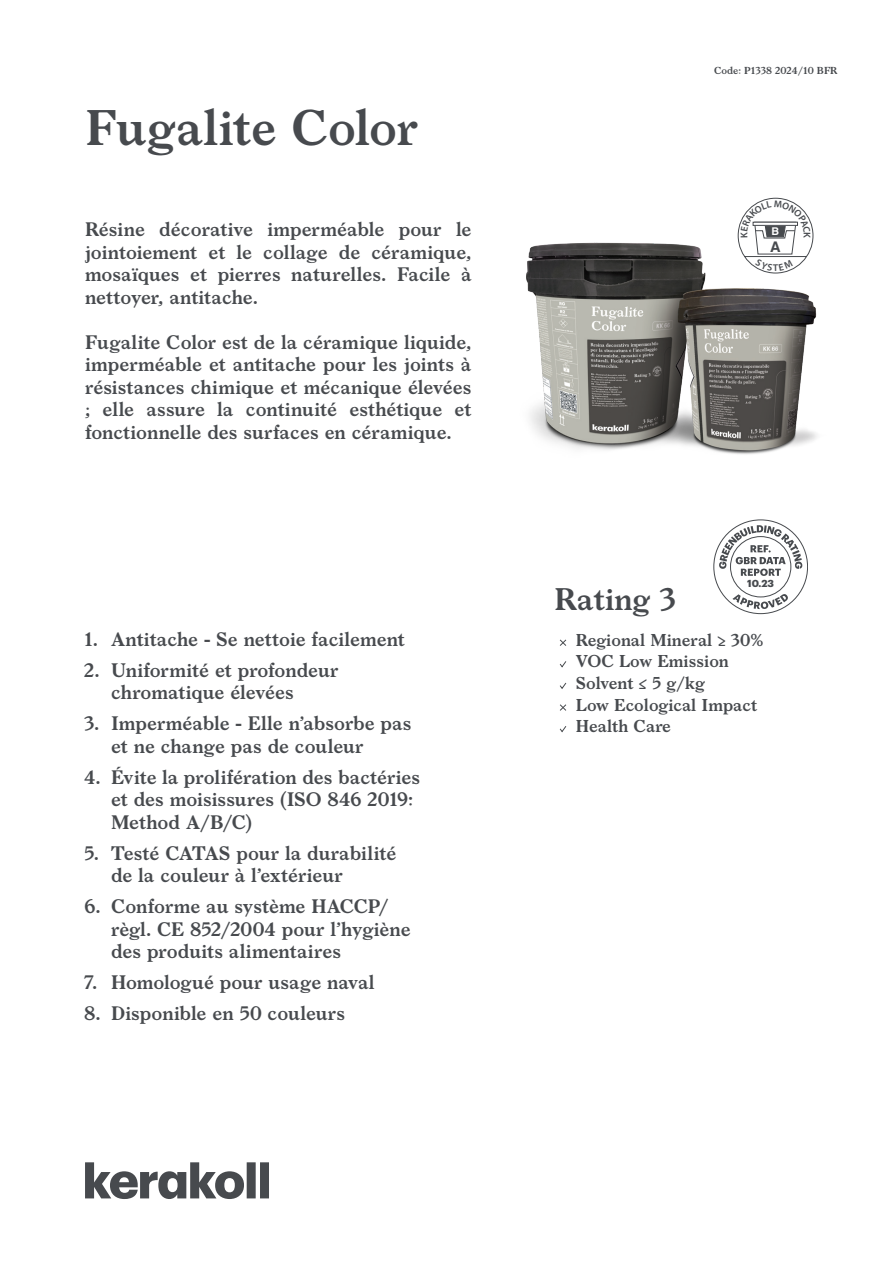
<style>
.page{position:relative;width:893px;height:1263px;background:#fff}
.page>*{position:absolute;margin:0;border:0;box-sizing:border-box;transform-origin:0 0}
.notag_cover_nome_prodotto{font:600 48px "Larish Neue";color:#474a4e}
.cover_eco{font:600 30px "Larish Neue";color:#474a4e}
.cover_descrizione_prodotto{font:600 18.75px/22.5px "Larish Neue";color:#474a4e}
.notag_cover_voci_rating{font:600 16.5px "Larish Neue";color:#474a4e}
.t1{font:700 14.7px "Helvetica LT Std";color:#474a4e}
.t2{font:700 10.65px "Helvetica LT Std";color:#fff}
.cover_datareport{font:700 10.05px "Graphik";color:#474a4e}
.t3{font:600 9.75px "Larish Neue";color:#474a4e}
</style>
<div class="page">
<svg style="left:713px;top:519px;width:95px;height:95px"></svg>
<svg style="left:85px;top:1162px;width:184px;height:37px"></svg>
<svg style="left:559px;top:639px;width:8px;height:7px"></svg>
<svg style="left:559px;top:661px;width:8px;height:7px"></svg>
<svg style="left:560px;top:682px;width:7px;height:7px"></svg>
<svg style="left:560px;top:704px;width:7px;height:7px"></svg>
<svg style="left:559px;top:726px;width:8px;height:7px"></svg>
<img style="left:526px;top:230px;width:291px;height:225px">
<svg style="left:738px;top:198px;width:75px;height:75px"></svg>
<p class="notag_cover_nome_prodotto" style="left:85px;top:91px;width:334px">Fugalite Color</p>
<p class="cover_descrizione_prodotto" style="left:85px;top:217px;width:388px;text-align:justify">Résine décorative imperméable pour le jointoiement et le collage de céramique, mosaïques et pierres naturelles. Facile à nettoyer, antitache.</p>
<p class="cover_descrizione_prodotto" style="left:85px;top:329px;width:388px;text-align:justify">Fugalite Color est de la céramique liquide, imperméable et antitache pour les joints à résistances chimique et mécanique élevées ; elle assure la continuité esthétique et fonctionnelle des surfaces en céramique.</p>
<p class="cover_descrizione_prodotto" style="left:84px;top:626px;width:322px">1. Antitache - Se nettoie facilement</p>
<p class="cover_descrizione_prodotto" style="left:111px;top:657px;width:229px;text-indent:-27px">2. Uniformité et profondeur chromatique élevées</p>
<p class="cover_descrizione_prodotto" style="left:111px;top:711px;width:302px;text-indent:-27px">3. Imperméable - Elle n’absorbe pas et ne change pas de couleur</p>
<p class="cover_descrizione_prodotto" style="left:111px;top:764px;width:311px;text-indent:-27px">4. Évite la prolifération des bactéries et des moisissures (ISO 846 2019:<br>Method A/B/C)</p>
<p class="cover_descrizione_prodotto" style="left:111px;top:840px;width:287px;text-indent:-27px">5. Testé CATAS pour la durabilité de la couleur à l’extérieur</p>
<p class="cover_descrizione_prodotto" style="left:111px;top:894px;width:301px;text-indent:-27px">6. Conforme au système HACCP/ règl. CE 852/2004 pour l’hygiène des produits alimentaires</p>
<p class="cover_descrizione_prodotto" style="left:84px;top:970px;width:292px">7. Homologué pour usage naval</p>
<p class="cover_descrizione_prodotto" style="left:84px;top:1001px;width:263px">8. Disponible en 50 couleurs</p>
<p class="t3" style="left:714px;top:63px;width:125px">Code: P1338 2024/10 BFR</p>
<p class="t2" style="left:771px;top:225px;width:9px">B</p>
<p class="t1" style="left:770px;top:238px;width:12px">A</p>
<p class="cover_datareport" style="left:747px;top:575px;width:28px">10.23</p>
<p class="cover_eco" style="left:554px;top:576px;width:123px">Rating 3</p>
<p class="notag_cover_voci_rating" style="left:576px;top:627px;width:189px">Regional Mineral ≥ 30%</p>
<p class="notag_cover_voci_rating" style="left:576px;top:649px;width:155px">VOC Low Emission</p>
<p class="notag_cover_voci_rating" style="left:576px;top:670px;width:130px">Solvent ≤ 5 g/kg</p>
<p class="notag_cover_voci_rating" style="left:576px;top:692px;width:183px">Low Ecological Impact</p>
<p class="notag_cover_voci_rating" style="left:576px;top:713px;width:97px">Health Care</p>
</div>
